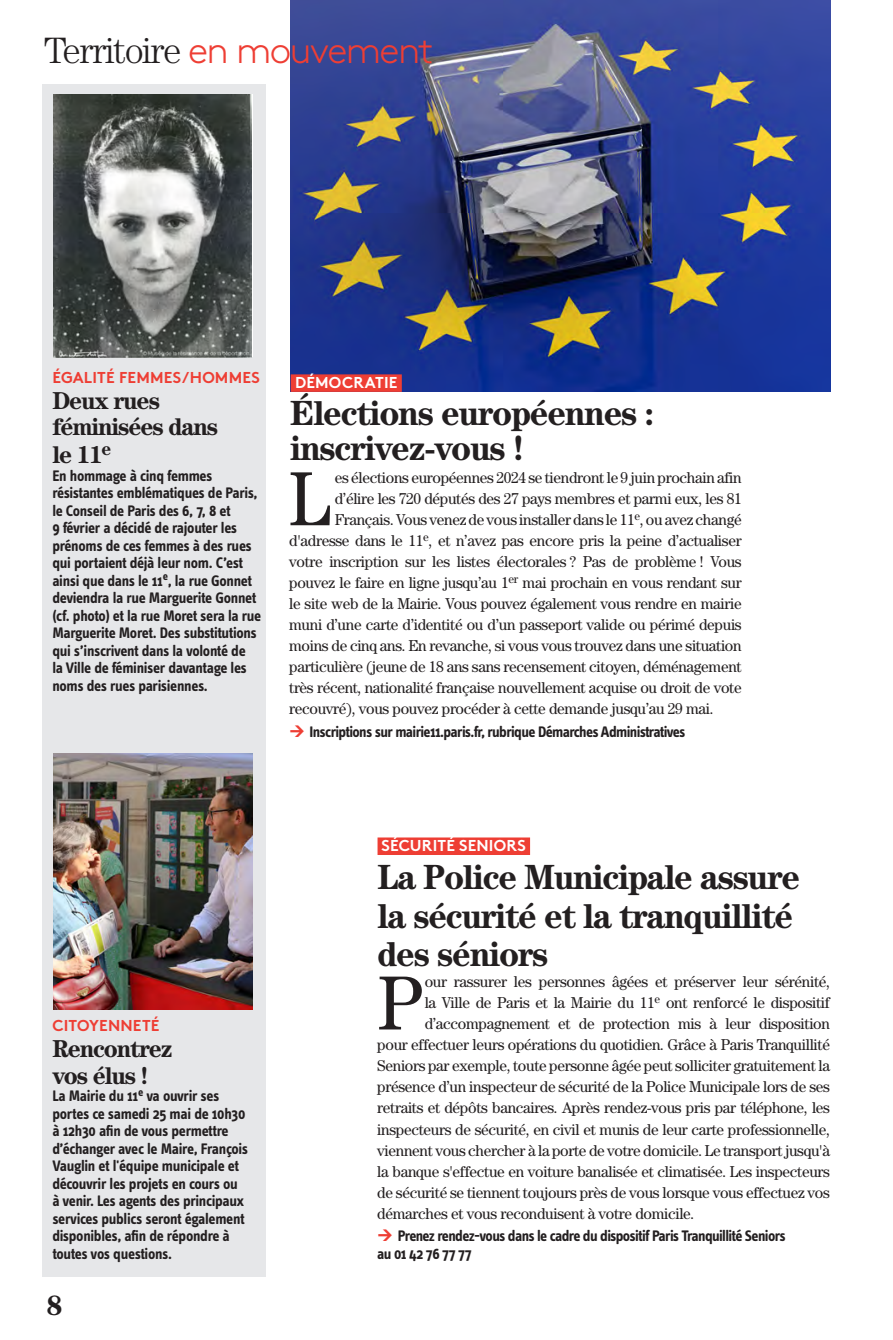
<style>
.page{position:relative;width:893px;height:1340px;background:#fff}
.page>*{position:absolute;margin:0;border:0;box-sizing:border-box;transform-origin:0 0}
.t1{font:76.83px "Century Std";color:#231f20}
.t2{font:300 38.5px "Brown Std";letter-spacing:-.04em;color:#ee3e34}
.t3{font:700 35px/38.5px "Century Std";letter-spacing:-.04em;color:#231f20}
.t4{font:700 28px "Century Std";color:#231f20}
.t5{font:700 24.5px/27.1px "Century Std";letter-spacing:-.05em;color:#231f20}
.t6{font:15.75px "Century Std";letter-spacing:-.02em;color:#231f20}
.t7{font:700 15.75px/17.5px "Info Text OT";letter-spacing:-.025em;color:#231f20}
.t8{font:700 15.75px "Brown Std";letter-spacing:.01em;color:#ee3e34}
.t9{font:700 15.75px "Brown Std";letter-spacing:.01em;color:#fff}
.s1{font-family:"Century Std";font-size:36.75px;color:#231f20}
</style>
<div class="page">
<img style="left:291px;top:0;width:539px;height:391px">
<div style="left:378px;top:837px;width:152px;height:18px;background:#ee3e34"></div>
<div style="left:291px;top:374px;width:111px;height:18px;background:#ee3e34"></div>
<div style="left:43px;top:84px;width:223px;height:1192px;background:#e6e7e9"></div>
<img style="left:53px;top:753px;width:199px;height:256px">
<img style="left:53px;top:94px;width:199px;height:263px">
<h2 class="t2" style="left:44px;top:28px;width:392px"><span class="s1">Territoire</span> en mouvement</h2>
<p class="t8" style="left:52px;top:367px;width:209px">ÉGALITÉ FEMMES/HOMMES</p>
<h3 class="t5" style="left:52px;top:386px;width:167px">Deux rues féminisées dans le 11<sup>e</sup></h3>
<p class="t7" style="left:52px;top:466px;width:210px">En hommage à cinq femmes résistantes emblématiques de Paris, le Conseil de Paris des 6, 7, 8 et<br>9 février a décidé de rajouter les prénoms de ces femmes à des rues qui portaient déjà leur nom. C’est ainsi que dans le 11<sup>e</sup>, la rue Gonnet deviendra la rue Marguerite Gonnet (cf. photo) et la rue Moret sera la rue Marguerite Moret. Des substitutions qui s’inscrivent dans la volonté de<br>la Ville de féminiser davantage les noms des rues parisiennes.</p>
<p class="t9" style="left:295px;top:372px;width:104px">DÉMOCRATIE</p>
<h3 class="t3" style="left:290px;top:395px;width:366px;line-height:35px">Élections européennes : inscrivez-vous !</h3>
<h1 class="t1" style="left:289px;top:454px;width:43px">L</h1>
<p class="t6" style="left:335px;top:468px;width:408px">es élections européennes 2024 se tiendront le 9 juin prochain afin</p>
<p class="t6" style="left:335px;top:489px;width:408px">d’élire les 720 députés des 27 pays membres et parmi eux, les 81</p>
<p class="t6" style="left:335px;top:510px;width:408px">Français. Vous venez de vous installer dans le 11<sup>e</sup>, ou avez changé</p>
<p class="t6" style="left:289px;top:531px;width:454px">d'adresse dans le 11<sup>e</sup>, et n’avez pas encore pris la peine d’actualiser</p>
<p class="t6" style="left:289px;top:552px;width:454px">votre inscription sur les listes électorales ? Pas de problème ! Vous</p>
<p class="t6" style="left:289px;top:573px;width:454px">pouvez le faire en ligne jusqu’au 1<sup>er</sup> mai prochain en vous rendant sur</p>
<p class="t6" style="left:289px;top:594px;width:454px">le site web de la Mairie. Vous pouvez également vous rendre en mairie</p>
<p class="t6" style="left:289px;top:615px;width:454px">muni d’une carte d’identité ou d’un passeport valide ou périmé depuis</p>
<p class="t6" style="left:289px;top:636px;width:454px">moins de cinq ans. En revanche, si vous vous trouvez dans une situation</p>
<p class="t6" style="left:289px;top:657px;width:454px">particulière (jeune de 18 ans sans recensement citoyen, déménagement</p>
<p class="t6" style="left:289px;top:678px;width:454px">très récent, nationalité française nouvellement acquise ou droit de vote</p>
<p class="t6" style="left:289px;top:699px;width:426px">recouvré), vous pouvez procéder à cette demande jusqu’au 29 mai.</p>
<p class="t7" style="left:310px;top:722px;width:377px">Inscriptions sur mairie11.paris.fr, rubrique Démarches Administratives</p>
<p class="t8" style="left:52px;top:1015px;width:109px">CITOYENNETÉ</p>
<h3 class="t5" style="left:52px;top:1035px;width:122px;line-height:26.2px">Rencontrez vos élus !</h3>
<p class="t7" style="left:52px;top:1086px;width:197px">La Mairie du 11<sup>e</sup> va ouvrir ses portes ce samedi 25 mai de 10h30 à 12h30 afin de vous permettre d’échanger avec le Maire, François<br>Vauglin et l'équipe municipale et découvrir les projets en cours ou à venir. Les agents des principaux services publics seront également disponibles, afin de répondre à toutes vos questions.</p>
<h3 class="t4" style="left:46px;top:1288px;width:18px">8</h3>
<p class="t9" style="left:382px;top:835px;width:146px">SÉCURITÉ SENIORS</p>
<h3 class="t3" style="left:378px;top:857px;width:424px">La Police Municipale assure la sécurité et la tranquillité des séniors</h3>
<h1 class="t1" style="left:377px;top:958px;width:47px">P</h1>
<p class="t6" style="left:425px;top:972px;width:407px">our rassurer les personnes âgées et préserver leur sérénité,</p>
<p class="t6" style="left:425px;top:993px;width:407px">la Ville de Paris et la Mairie du 11<sup>e</sup> ont renforcé le dispositif</p>
<p class="t6" style="left:425px;top:1014px;width:407px">d’accompagnement et de protection mis à leur disposition</p>
<p class="t6" style="left:377px;top:1035px;width:454px">pour effectuer leurs opérations du quotidien. Grâce à Paris Tranquillité</p>
<p class="t6" style="left:377px;top:1056px;width:454px">Seniors par exemple, toute personne âgée peut solliciter gratuitement la</p>
<p class="t6" style="left:377px;top:1077px;width:454px">présence d’un inspecteur de sécurité de la Police Municipale lors de ses</p>
<p class="t6" style="left:377px;top:1098px;width:454px">retraits et dépôts bancaires. Après rendez-vous pris par téléphone, les</p>
<p class="t6" style="left:377px;top:1119px;width:454px">inspecteurs de sécurité, en civil et munis de leur carte professionnelle,</p>
<p class="t6" style="left:377px;top:1140px;width:454px">viennent vous chercher à la porte de votre domicile. Le transport jusqu'à</p>
<p class="t6" style="left:377px;top:1161px;width:454px">la banque s'effectue en voiture banalisée et climatisée. Les inspecteurs</p>
<p class="t6" style="left:377px;top:1182px;width:454px">de sécurité se tiennent toujours près de vous lorsque vous effectuez vos</p>
<p class="t6" style="left:377px;top:1203px;width:319px">démarches et vous reconduisent à votre domicile.</p>
<p class="t7" style="left:377px;top:1226px;width:410px;text-indent:20px">Prenez rendez-vous dans le cadre du dispositif Paris Tranquillité Seniors au 01 42 76 77 77</p>
</div>
